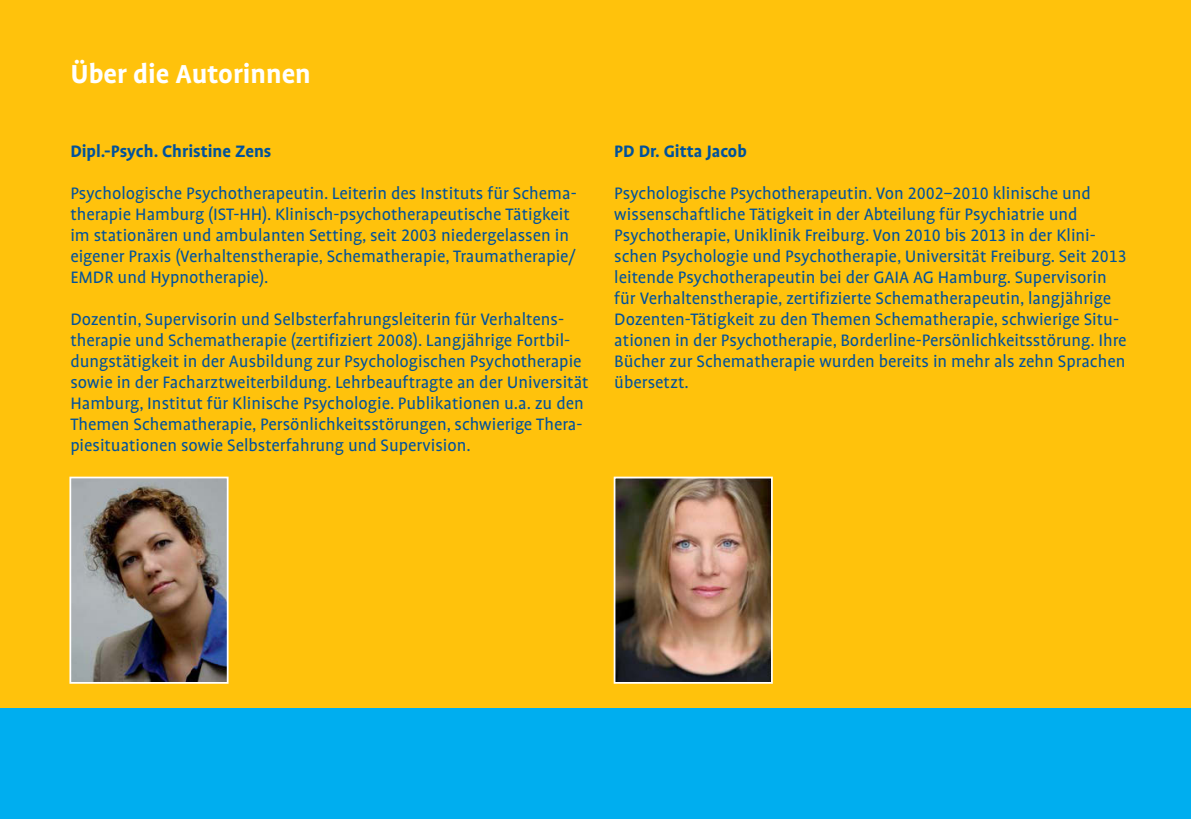
<style>
.page{position:relative;width:1191px;height:819px;background:#fff}
.page>*{position:absolute;margin:0;border:0;box-sizing:border-box;transform-origin:0 0}
.t1{font:700 29.75px "Profile OT";color:#fff}
.t2{font:18.9px/21px "Profile OT";color:#00529c}
.t3{font:700 18.9px "Profile OT";color:#00529c}
</style>
<div class="page">
<div style="left:0;top:0;width:1191px;height:818px;background:#ffc20c"></div>
<div style="left:0;top:708px;width:1191px;height:110px;background:#00aeef"></div>
<img style="left:72px;top:479px;width:153px;height:201px">
<div style="left:69px;top:476px;width:159px;height:207px;border:2px solid #fff"></div>
<img style="left:616px;top:479px;width:153px;height:201px">
<div style="left:613px;top:476px;width:159px;height:207px;border:2px solid #fff"></div>
<h1 class="t1" style="left:70px;top:58px;width:242px">Über die Autorinnen</h1>
<p class="t3" style="left:70px;top:141px;width:203px">Dipl.-Psych. Christine Zens</p>
<p class="t2" style="left:70px;top:184px;width:508px">Psychologische Psychotherapeutin. Leiterin des Instituts für Schema&shy;therapie Hamburg (IST-HH). Klinisch-psychotherapeutische Tätigkeit im stationären und ambulanten Setting, seit 2003 niedergelassen in eigener Praxis (Verhaltenstherapie, Schematherapie, Traumatherapie/ EMDR und Hypnotherapie).</p>
<p class="t2" style="left:70px;top:310px;width:520px">Dozentin, Supervisorin und Selbsterfahrungsleiterin für Verhaltens&shy;therapie und Schematherapie (zertifiziert 2008). Langjährige Fortbil&shy;dungstätigkeit in der Ausbildung zur Psychologischen Psychotherapie sowie in der Facharztweiterbildung. Lehrbeauftragte an der Universität Hamburg, Institut für Klinische Psychologie. Publikationen u.a. zu den Themen Schematherapie, Persönlichkeitsstörungen, schwierige Thera&shy;piesituationen sowie Selbsterfahrung und Supervision.</p>
<p class="t3" style="left:614px;top:141px;width:134px">PD Dr. Gitta Jacob</p>
<p class="t2" style="left:614px;top:184px;width:514px">Psychologische Psychotherapeutin. Von 2002–2010 klinische und wissenschaftliche Tätigkeit in der Abteilung für Psychiatrie und Psychotherapie, Uniklinik Freiburg. Von 2010 bis 2013 in der Klini&shy;schen Psychologie und Psychotherapie, Universität Freiburg. Seit 2013 leitende Psychotherapeutin bei der GAIA AG Hamburg. Supervisorin für Verhaltenstherapie, zertifizierte Schematherapeutin, langjährige Dozenten-Tätigkeit zu den Themen Schematherapie, schwierige Situ&shy;ationen in der Psychotherapie, Borderline-Persönlichkeitsstörung. Ihre Bücher zur Schematherapie wurden bereits in mehr als zehn Sprachen übersetzt.</p>
</div>
